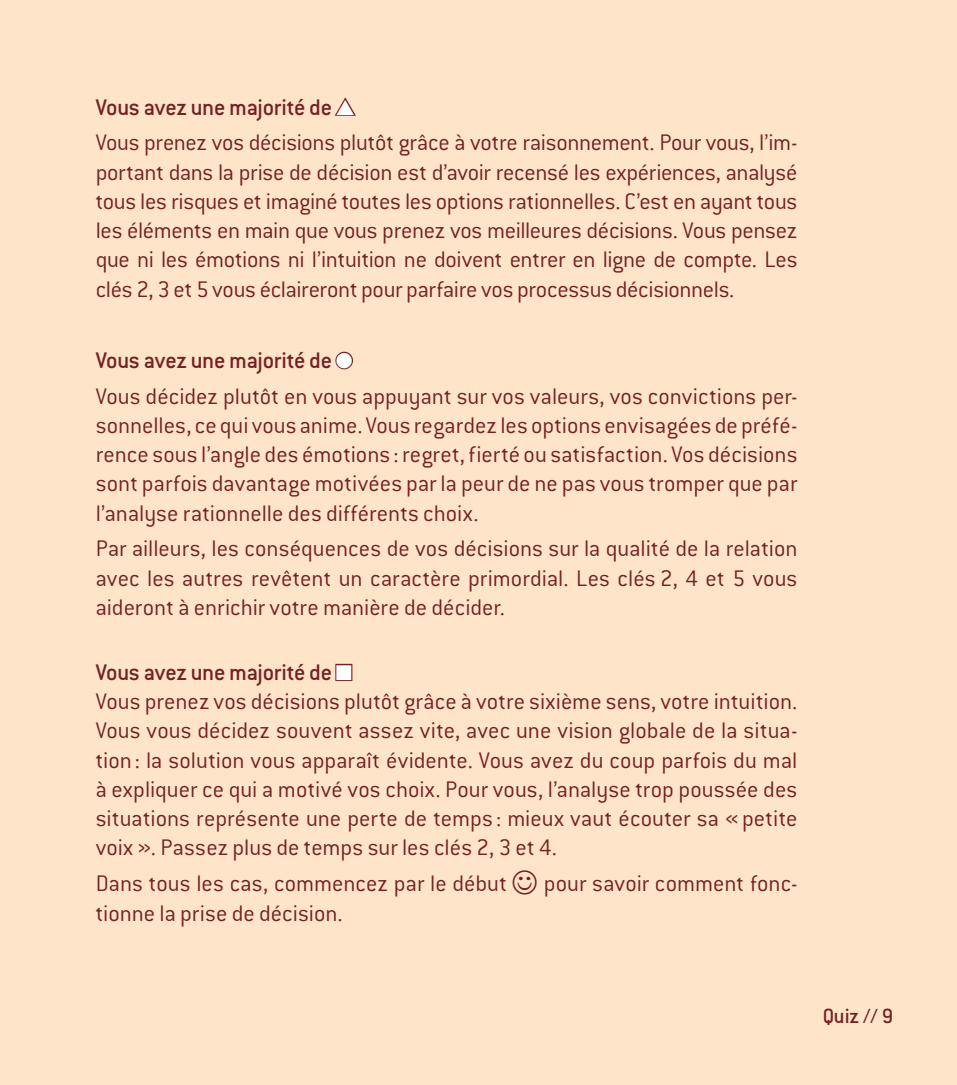
<style>
.page{position:relative;width:957px;height:1085px;background:#fff}
.page>*{position:absolute;margin:0;border:0;box-sizing:border-box;transform-origin:0 0}
.t1{font:24.75px/29.2px "Conduit ITC Light";color:#762023;text-align:justify}
.t2{font:500 24.75px "Conduit ITC";letter-spacing:-.015em;color:#762023}
.t3{font:22.5px "Conduit ITC Medium";color:#762023}
.s1{color:#fff}
</style>
<div class="page">
<div style="left:0;top:0;width:957px;height:1084px;background:#fee5c9"></div>
<svg style="left:334px;top:97px;width:22px;height:19px"></svg>
<svg style="left:335px;top:351px;width:18px;height:19px"></svg>
<div style="left:335px;top:663px;width:17px;height:17px;border:2px solid #762023"></div>
<p class="t2" style="left:96px;top:93px;width:261px">Vous avez une majorité de <span class="s1">▲</span></p>
<p class="t1" style="left:96px;top:128px;width:703px">Vous prenez vos décisions plutôt grâce à votre raisonnement. Pour vous, l’im&shy;portant dans la prise de décision est d’avoir recensé les expériences, analysé tous les risques et imaginé toutes les options rationnelles. C’est en ayant tous les éléments en main que vous prenez vos meilleures décisions. Vous pensez que ni les émotions ni l’intuition ne doivent entrer en ligne de compte. Les clés 2, 3 et 5 vous éclaireront pour parfaire vos processus décisionnels.</p>
<p class="t2" style="left:96px;top:346px;width:258px">Vous avez une majorité de <span class="s1">●</span></p>
<p class="t1" style="left:96px;top:381px;width:703px">Vous décidez plutôt en vous appuyant sur vos valeurs, vos convictions per&shy;sonnelles, ce qui vous anime. Vous regardez les options envisagées de préfé&shy;rence sous l’angle des émotions : regret, fierté ou satisfaction. Vos décisions sont parfois davantage motivées par la peur de ne pas vous tromper que par l’analyse rationnelle des différents choix.</p>
<p class="t1" style="left:96px;top:534px;width:703px">Par ailleurs, les conséquences de vos décisions sur la qualité de la relation avec les autres revêtent un caractère primordial. Les clés 2, 4 et 5 vous aideront à enrichir votre manière de décider.</p>
<p class="t2" style="left:96px;top:658px;width:258px">Vous avez une majorité de <span class="s1">■</span></p>
<p class="t1" style="left:96px;top:686px;width:703px">Vous prenez vos décisions plutôt grâce à votre sixième sens, votre intuition.<br>Vous vous décidez souvent assez vite, avec une vision globale de la situa&shy;tion : la solution vous apparaît évidente. Vous avez du coup parfois du mal à expliquer ce qui a motivé vos choix. Pour vous, l’analyse trop poussée des situations représente une perte de temps : mieux vaut écouter sa «petite voix ». Passez plus de temps sur les clés 2, 3 et 4.</p>
<p class="t1" style="left:96px;top:869px;width:413px">Dans tous les cas, commencez par le début</p>
<p class="t1" style="left:544px;top:869px;width:255px">pour savoir comment fonc-</p>
<p class="t1" style="left:96px;top:898px;width:249px">tionne la prise de décision.</p>
<p class="t3" style="left:822px;top:1003px;width:106px">Quiz // 9 // 9</p>
<p class="t3" style="left:847px;top:1004px;width:9px">/</p>
</div>
